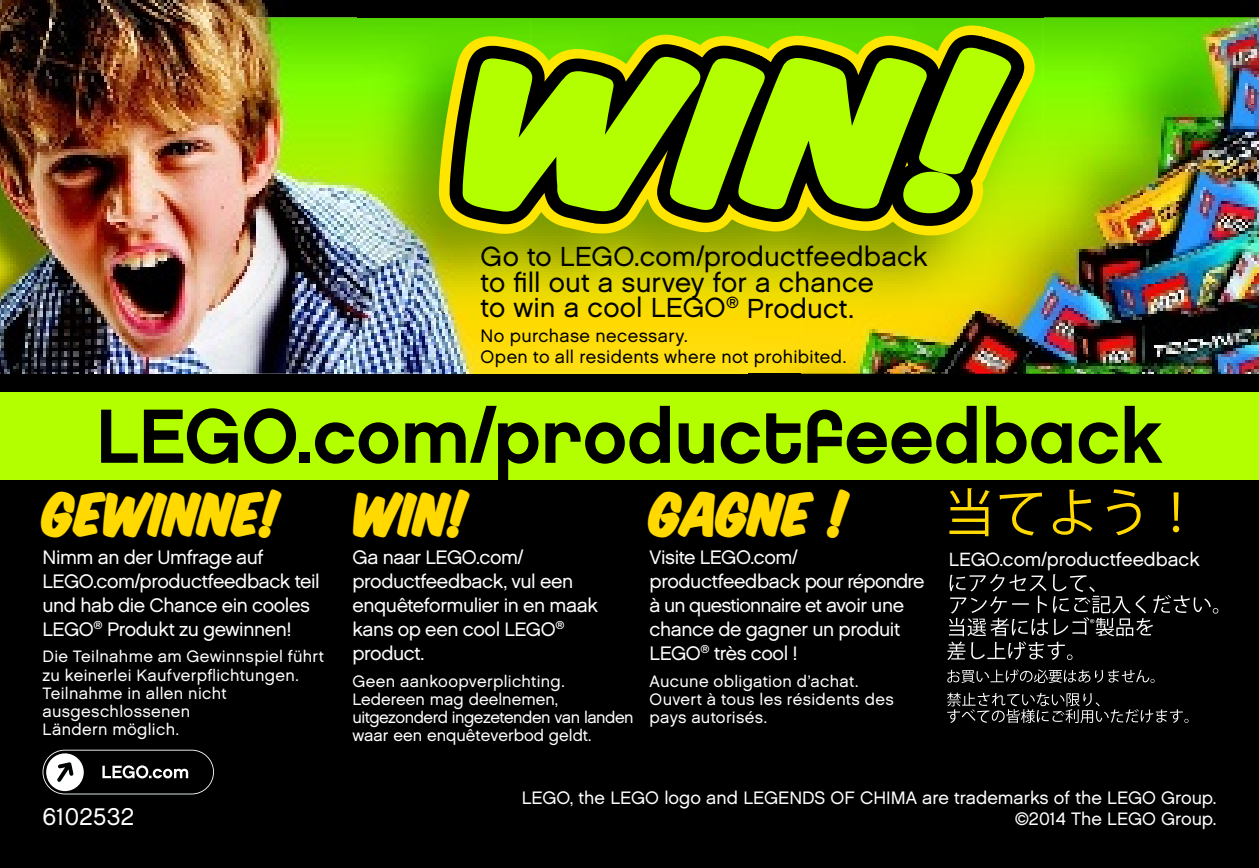
<style>
.page{position:relative;width:1259px;height:868px;background:#fff}
.page>*{position:absolute;margin:0;border:0;box-sizing:border-box;transform-origin:0 0}
.t1{font:76.5px "Chalet New York Nineteen Eighty";color:#000}
.t2{font:47.7px "Komika Title Paint";color:#ffd900}
.t3{font:27.6px/25.8px "Chalet London Nineteen Sixty";letter-spacing:.005em;color:#000}
.t4{font:24px "Chalet London Nineteen Sixty";letter-spacing:.015em;color:#fff}
.t5{font:19.5px/24px "Chalet London Nineteen Sixty";letter-spacing:-.025em;color:#fff}
.t6{font:19.2px "Chalet London Nineteen Sixty";color:#fff}
.t7{font:18px/21.6px "Chalet London Nineteen Sixty";color:#fff;text-align:right}
.t8{font:18px/21px "Chalet London Nineteen Sixty";letter-spacing:.02em;color:#000}
.t9{font:16.5px/18px "Chalet London Nineteen Sixty";letter-spacing:.015em;color:#fff}
.s1{font-size:15.6px}
</style>
<div class="page">
<img style="left:0;top:17px;width:9px;height:356px">
<div style="left:0;top:373px;width:1259px;height:494px;background:#000"></div>
<div style="left:0;top:392px;width:1259px;height:88px;background:#b3ff00"></div>
<svg style="left:947px;top:669px;width:207px;height:14px"></svg>
<svg style="left:949px;top:488px;width:41px;height:48px"></svg>
<svg style="left:999px;top:492px;width:43px;height:43px"></svg>
<svg style="left:1052px;top:489px;width:40px;height:45px"></svg>
<svg style="left:1107px;top:489px;width:33px;height:46px"></svg>
<div style="left:1173px;top:492px;width:5px;height:28px;background:#ffd900"></div>
<svg style="left:1172px;top:525px;width:7px;height:7px"></svg>
<svg style="left:947px;top:574px;width:271px;height:86px"></svg>
<svg style="left:947px;top:692px;width:241px;height:31px"></svg>
<img style="left:9px;top:0;width:1250px;height:374px">
<img style="left:344px;top:0;width:809px;height:333px">
<svg style="left:462px;top:48px;width:549px;height:165px;background:#88b900"></svg>
<svg style="left:43px;top:749px;width:171px;height:45px"></svg>
<div style="left:43px;top:750px;width:170px;height:43px;background:#000;border-radius:21px"></div>
<div style="left:46px;top:753px;width:38px;height:38px;background:#fff;border-radius:50%"></div>
<svg style="left:102px;top:765px;width:86px;height:13px"></svg>
<svg style="left:57px;top:762px;width:17px;height:19px"></svg>
<h3 class="t3" style="left:480px;top:243px;width:449px">Go to LEGO.com/productfeedback to fill out a survey for a chance<br>to win a cool LEGO<sup>®</sup> Product.</h3>
<p class="t8" style="left:480px;top:324px;width:367px">No purchase necessary.<br>Open to all residents where not prohibited.</p>
<h1 class="t1" style="left:96px;top:389px;width:1068px">LEGO.com/productfeedback</h1>
<h2 class="t2" style="left:43px;top:491px;width:238px">GEWINNE!</h2>
<p class="t5" style="left:43px;top:544px;width:279px">Nimm an der Umfrage auf<br>LEGO.com/productfeedback teil und hab die Chance ein cooles<br>LEGO<sup>®</sup> Produkt zu gewinnen!</p>
<p class="t9" style="left:43px;top:647px;width:283px">Die Teilnahme am Gewinnspiel führt zu keinerlei Kaufverpflichtungen.<br>Teilnahme in allen nicht ausgeschlossenen<br>Ländern möglich<span class="s1">.</span></p>
<p class="t4" style="left:43px;top:801px;width:93px">6102532</p>
<h2 class="t2" style="left:352px;top:491px;width:116px">WIN!</h2>
<p class="t5" style="left:352px;top:544px;width:247px">Ga naar LEGO.com/ productfeedback, vul een enquêteformulier in en maak kans op een cool LEGO<sup>® </sup>product.</p>
<p class="t9" style="left:352px;top:671px;width:283px">Geen aankoopverplichting.<br>Ledereen mag deelnemen, uitgezonderd ingezetenden van landen waar een enquêteverbod geldt.</p>
<h2 class="t2" style="left:649px;top:491px;width:200px">GAGNE !</h2>
<p class="t5" style="left:649px;top:544px;width:276px">Visite LEGO.com/ productfeedback pour répondre à un questionnaire et avoir une chance de gagner un produit<br>LEGO<sup>®</sup> très cool !</p>
<p class="t9" style="left:649px;top:671px;width:246px">Aucune obligation d’achat.<br>Ouvert à tous les résidents des pays autorisés.</p>
<p class="t6" style="left:948px;top:547px;width:253px">LEGO.com/productfeedback</p>
<p class="t7" style="left:522px;top:786px;width:696px">LEGO, the LEGO logo and LEGENDS OF CHIMA are trademarks of the LEGO Group. ©2014 The LEGO Group.</p>
</div>
